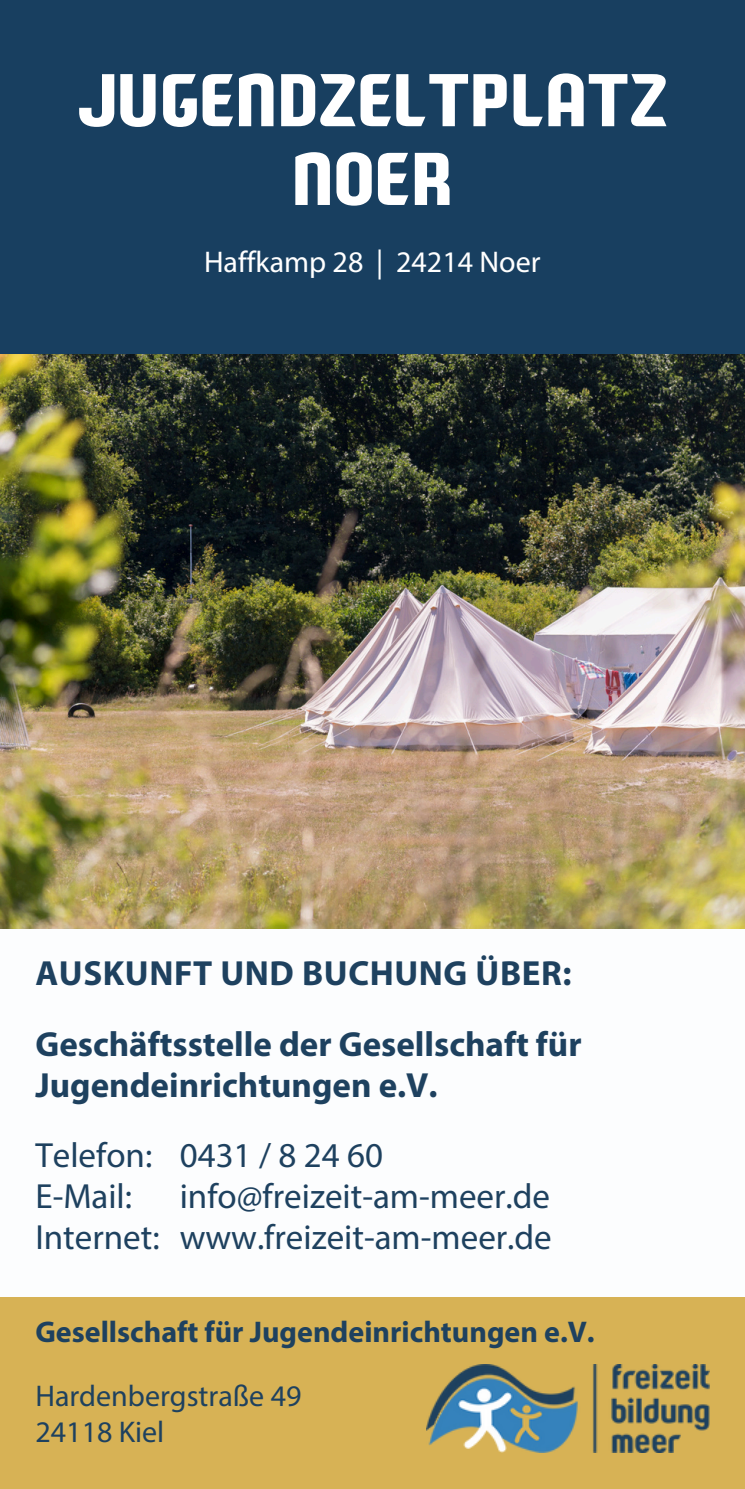
<style>
.page{position:relative;width:745px;height:1489px;background:#fff}
.page>*{position:absolute;margin:0;border:0;box-sizing:border-box;transform-origin:0 0}
.t1{font:900 68.5px/78.8px "Paragon";color:#fff;text-align:center}
.t2{font:35px/41.2px "Myriad Pro";color:#1e415f}
.t3{font:700 35px/41.2px "Myriad Pro";color:#1e415f}
.t4{font:700 30px "Myriad Pro";color:#1e415f}
.t5{font:30px "Myriad Pro";color:#1e415f}
.t6{font:30px "Myriad Pro";color:#fff}
</style>
<div class="page">
<div style="left:0;top:0;width:744px;height:354px;background:#183f60"></div>
<img style="left:0;top:354px;width:744px;height:574px">
<div style="left:0;top:1297px;width:744px;height:191px;background:#d7b255"></div>
<img style="left:426px;top:1364px;width:283px;height:88px">
<h1 class="t1" style="left:76px;top:70px;width:593px">JUGENDZELTPLATZ<br>NOER</h1>
<h1 class="t6" style="left:204px;top:250px;width:338px">Haffkamp 28 | 24214 Noer</h1>
<p class="t3" style="left:35px;top:956px;width:537px">AUSKUNFT UND BUCHUNG ÜBER:</p>
<h2 class="t3" style="left:35px;top:1026px;width:547px">Geschäftsstelle der Gesellschaft für<br>Jugendeinrichtungen e.V.</h2>
<h3 class="t2" style="left:35px;top:1137px;width:126px">Telefon:<br>E-Mail:<br>Internet:</h3>
<h4 class="t2" style="left:180px;top:1137px;width:373px">0431 / 8 24 60 info@freizeit-am-meer.de www.freizeit-am-meer.de</h4>
<h4 class="t4" style="left:35px;top:1320px;width:560px">Gesellschaft für Jugendeinrichtungen e.V.</h4>
<h5 class="t5" style="left:35px;top:1383px;width:267px">Hardenbergstraße 49</h5>
<p class="t5" style="left:35px;top:1419px;width:130px">24118 Kiel</p>
</div>
